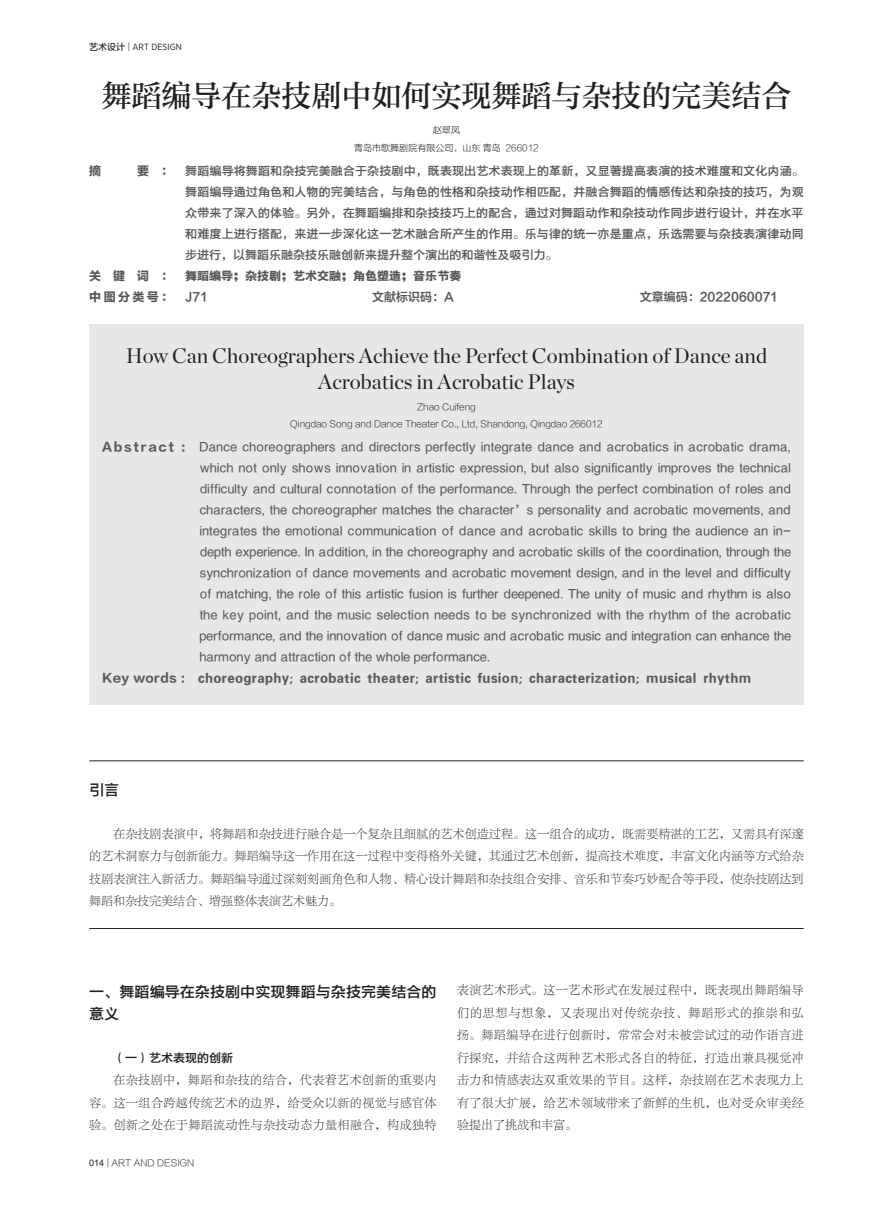
<style>
.page{position:relative;width:893px;height:1212px;background:#fff}
.page>*{position:absolute;margin:0;border:0;box-sizing:border-box;transform-origin:0 0}
.标题{font:30px "FZZHUNYSK GBK1 0";color:#231f20}
.英文标题{font:21px/25.2px "Chronicle Display";color:#231f20;text-align:center}
.一{font:15px/22.5px "FZYDZHK GBK1 0";letter-spacing:.005em;color:#231f20}
.英文摘要{font:12px/21px "FZYDZHK GBK1 0";letter-spacing:.03em;color:#57585a;text-align:justify}
.正文{font:12px/22.5px "FZLTSK GBK1 0";letter-spacing:.035em;color:#231f20;text-align:justify}
.摘要{font:12px/21px "FZYDZHK GBK1 0";color:#57585a;text-align:justify}
.英文关键词{font:12px "FZYDCHK GBK1 0";letter-spacing:.03em;color:#57585a}
.关键词{font:12px "FZYDCHK GBK1 0";color:#57585a}
.中国分类号{font:12px "FZLTZCHK GBK1 0";color:#57585a}
.一-2{font:12px "FZYDZHK GBK1 0";color:#231f20}
.中国分类号-2{font:12px "FZLTDHK GBK1 0";letter-spacing:.2em;color:#57585a}
.摘要-2{font:12px "FZLTDHK GBK1 0";color:#57585a}
.英文单位{font:9px "FZLTXHK GBK1 0";color:#231f20}
.单位{font:9px "FZLTXHK GBK1 0";color:#231f20}
.t1{font:9px "FZLTKHK GBK1 0";color:#231f20}
.t2{font:9px "Gotham Narrow";color:#231f20}
.英文作者{font:9px "FZLTXHK GBK1 0";color:#231f20}
.作者{font:9px "FZLTXHK GBK1 0";color:#231f20}
.s1{font-family:"FZLTZHUNHK GBK1 0"}
.s2{font-family:"FZLTKHK GBK1 0"}
.s3{font-family:"FZLTDHK GBK1 0"}
.s4{font-family:"FZLTZCHK GBK1 0"}
.s5{font-family:"Arial"}
</style>
<div class="page">
<div style="left:89px;top:324px;width:715px;height:381px;background:#e6e7e9"></div>
<hr style="left:89px;top:760px;width:715px;height:1px;background:#231f20">
<hr style="left:89px;top:928px;width:715px;height:1px;background:#231f20">
<p class="t2" style="left:89px;top:41px;width:94px"><span class="s1">艺术设计</span> <span class="s2">|</span> ART DESIGN</p>
<p class="标题" style="left:101px;top:78px;width:692px">舞蹈编导在杂技剧中如何实现舞蹈与杂技的完美结合</p>
<p class="作者" style="left:433px;top:124px;width:28px">赵翠凤</p>
<p class="单位" style="left:354px;top:142px;width:186px">青岛市歌舞剧院有限公司，山东 青岛 266012</p>
<p class="摘要-2" style="left:89px;top:165px;width:14px">摘</p>
<p class="摘要" style="left:185px;top:161px;width:620px;text-indent:-48px"><span class="s3">要 ：</span> 舞蹈编导将舞蹈和杂技完美融合于杂技剧中，既表现出艺术表现上的革新，又显著提高表演的技术难度和文化内涵。舞蹈编导通过角色和人物的完美结合，与角色的性格和杂技动作相匹配，并融合舞蹈的情感传达和杂技的技巧，为观众带来了深入的体验。另外，在舞蹈编排和杂技技巧上的配合，通过对舞蹈动作和杂技动作同步进行设计，并在水平和难度上进行搭配，来进一步深化这一艺术融合所产生的作用。乐与律的统一亦是重点，乐选需要与杂技表演律动同步进行，以舞蹈乐融杂技乐融创新来提升整个演出的和谐性及吸引力。</p>
<p class="关键词" style="left:89px;top:270px;width:373px"><span class="s3">关 键 词 ：</span> 舞蹈编导；杂技剧；艺术交融；角色塑造；音乐节奏</p>
<p class="中国分类号-2" style="left:89px;top:291px;width:120px">中图分类号： <span class="s4">J71</span></p>
<p class="中国分类号" style="left:372px;top:291px;width:83px">文献标识码：A</p>
<p class="中国分类号" style="left:640px;top:291px;width:140px">文章编码：2022060071</p>
<p class="英文标题" style="left:126px;top:342px;width:643px">How Can Choreographers Achieve the Perfect Combination of Dance and<br>Acrobatics in Acrobatic Plays</p>
<p class="英文作者" style="left:417px;top:402px;width:60px">Zhao Cuifeng</p>
<p class="英文单位" style="left:290px;top:419px;width:314px">Qingdao Song and Dance Theater Co., Ltd, Shandong, Qingdao 266012</p>
<p class="英文摘要" style="left:200px;top:437px;width:593px;text-indent:-98px"><span class="s3">Abstract :</span> Dance choreographers and directors perfectly integrate dance and acrobatics in acrobatic drama, which not only shows innovation in artistic expression, but also significantly improves the technical difficulty and cultural connotation of the performance. Through the perfect combination of roles and characters, the choreographer matches the character’s personality and acrobatic movements, and integrates the emotional communication of dance and acrobatic skills to bring the audience an in&shy;depth experience. In addition, in the choreography and acrobatic skills of the coordination, through the synchronization of dance movements and acrobatic movement design, and in the level and difficulty of matching, the role of this artistic fusion is further deepened. The unity of music and rhythm is also the key point, and the music selection needs to be synchronized with the rhythm of the acrobatic performance, and the innovation of dance music and acrobatic music and integration can enhance the harmony and attraction of the whole performance.</p>
<p class="英文关键词" style="left:102px;top:671px;width:651px"><span class="s3">Key words :</span> choreography; acrobatic theater; artistic fusion; characterization; musical rhythm</p>
<p class="一" style="left:89px;top:779px;width:32px">引言</p>
<p class="正文" style="left:89px;top:822px;width:716px;text-indent:24px">在杂技剧表演中，将舞蹈和杂技进行融合是一个复杂且细腻的艺术创造过程。这一组合的成功，既需要精湛的工艺，又需具有深邃的艺术洞察力与创新能力。舞蹈编导这一作用在这一过程中变得格外关键，其通过艺术创新，提高技术难度，丰富文化内涵等方式给杂技剧表演注入新活力。舞蹈编导通过深刻刻画角色和人物、精心设计舞蹈和杂技组合安排、音乐和节奏巧妙配合等手段，使杂技剧达到舞蹈和杂技完美结合、增强整体表演艺术魅力。</p>
<p class="一" style="left:89px;top:981px;width:349px">一、舞蹈编导在杂技剧中实现舞蹈与杂技完美结合的意义</p>
<p class="一-2" style="left:113px;top:1051px;width:121px">（一）艺术表现的创新</p>
<p class="正文" style="left:89px;top:1069px;width:349px;text-indent:24px">在杂技剧中，舞蹈和杂技的结合，代表着艺术创新的重要内容。这一组合跨越传统艺术的边界，给受众以新的视觉与感官体验。创新之处在于舞蹈流动性与杂技动态力量相融合，构成独特</p>
<p class="t1" style="left:89px;top:1158px;width:107px"><span class="s5">014</span> | ART AND DESIGN</p>
<p class="正文" style="left:457px;top:979px;width:348px">表演艺术形式。这一艺术形式在发展过程中，既表现出舞蹈编导们的思想与想象，又表现出对传统杂技、舞蹈形式的推崇和弘扬。舞蹈编导在进行创新时，常常会对未被尝试过的动作语言进行探究，并结合这两种艺术形式各自的特征，打造出兼具视觉冲击力和情感表达双重效果的节目。这样，杂技剧在艺术表现力上有了很大扩展，给艺术领域带来了新鲜的生机，也对受众审美经验提出了挑战和丰富。</p>
</div>
